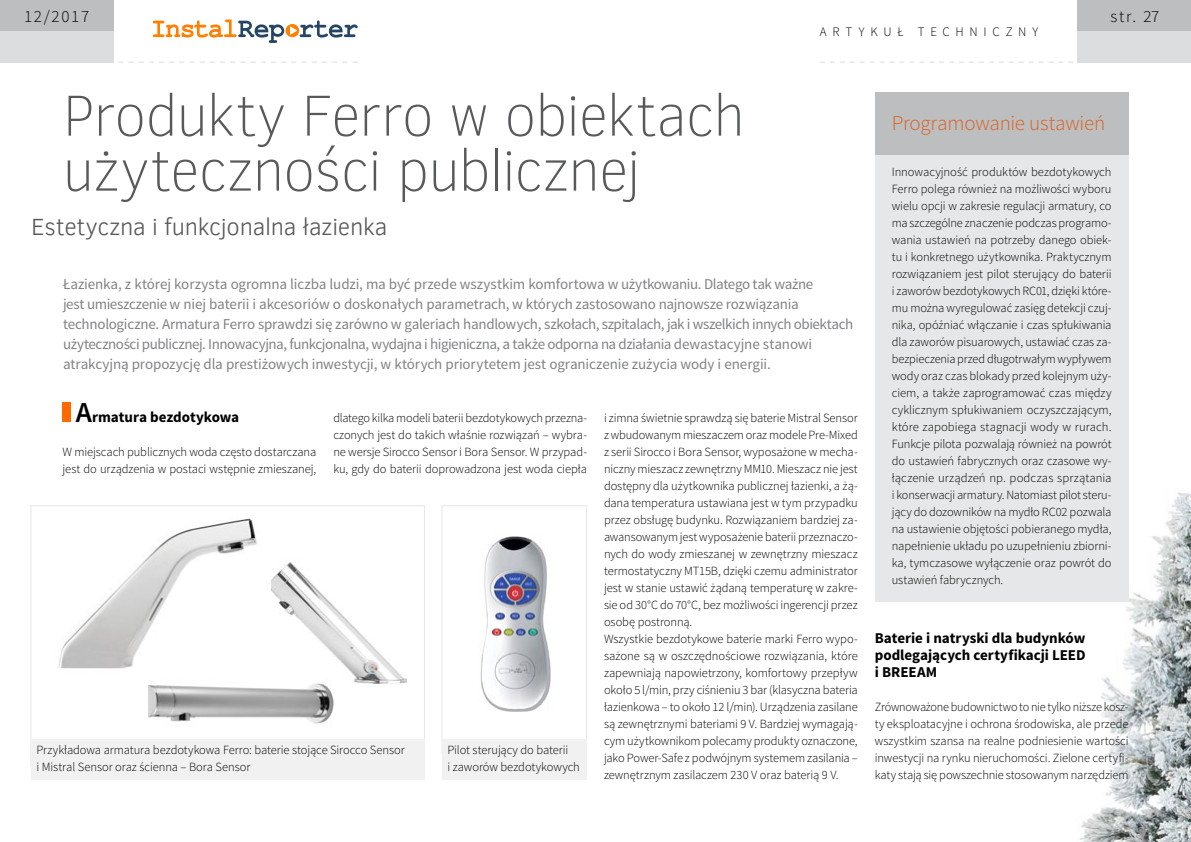
<style>
.page{position:relative;width:1191px;height:842px;background:#fff}
.page>*{position:absolute;margin:0;border:0;box-sizing:border-box;transform-origin:0 0}
.t1{font:100 59px/55px "Clear Sans";letter-spacing:-.025em;color:#58595b}
.t2{font:300 24px "Clear Sans";letter-spacing:-.01em;color:#58595b}
.t3{font:300 21px "Source Sans Pro";letter-spacing:-.015em;color:#dc611e}
.t4{font:300 17px "Source Sans Pro";letter-spacing:.1em;color:#000}
.t5{font:15px/20px "Source Sans Pro";letter-spacing:-.015em;color:#808285}
.t6{font:700 15px/17px "Source Sans Pro";letter-spacing:-.005em;color:#000;text-align:justify}
.t7{font:300 13px "Source Sans Pro";letter-spacing:.44em;color:#000}
.t8{font:300 12.5px/17px "Source Sans Pro";letter-spacing:-.005em;color:#000}
.s1{font-weight:600;font-size:29px}
</style>
<div class="page">
<div style="left:1077px;top:0;width:114px;height:31px;background:#bcbec0"></div>
<div style="left:1077px;top:31px;width:114px;height:31px;background:#dcddde"></div>
<svg style="left:153px;top:20px;width:204px;height:23px"></svg>
<div style="left:0;top:0;width:113px;height:31px;background:#bcbec0"></div>
<div style="left:0;top:31px;width:113px;height:31px;background:#dcddde"></div>
<svg style="left:108px;top:62px;width:249px;height:1px"></svg>
<img style="left:972px;top:488px;width:219px;height:354px">
<svg style="left:820px;top:62px;width:263px;height:1px"></svg>
<div style="left:63px;top:402px;width:8px;height:20px;background:#ff6a00"></div>
<div style="left:874px;top:93px;width:254px;height:62px;background:#bcbec0"></div>
<div style="left:874px;top:155px;width:254px;height:446px;background:#e6e7e8"></div>
<img style="left:58px;top:518px;width:199px;height:151px">
<div style="left:31px;top:739px;width:393px;height:40px;background:#f1f1f2"></div>
<img style="left:272px;top:562px;width:135px;height:123px">
<img style="left:148px;top:680px;width:188px;height:44px">
<img style="left:480px;top:536px;width:71px;height:176px">
<div style="left:442px;top:506px;width:144px;height:247px;border:1px solid #e6e7e8"></div>
<div style="left:442px;top:739px;width:144px;height:40px;background:#f1f1f2"></div>
<h3 class="t4" style="left:24px;top:6px;width:67px">12/2017</h3>
<h3 class="t4" style="left:1110px;top:6px;width:50px">str. 27</h3>
<p class="t7" style="left:820px;top:24px;width:220px">artykuł techniczny</p>
<h1 class="t1" style="left:62px;top:88px;width:684px">Produkty Ferro w obiektach użyteczności publicznej</h1>
<h2 class="t2" style="left:31px;top:211px;width:358px">Estetyczna i funkcjonalna łazienka</h2>
<p class="t5" style="left:63px;top:274px;width:791px">Łazienka, z której korzysta ogromna liczba ludzi, ma być przede wszystkim komfortowa w użytkowaniu. Dlatego tak ważne<br>jest umieszczenie w niej baterii i akcesoriów o doskonałych parametrach, w których zastosowano najnowsze rozwiązania technologiczne. Armatura Ferro sprawdzi się zarówno w galeriach handlowych, szkołach, szpitalach, jak i wszelkich innych obiektach użyteczności publicznej. Innowacyjna, funkcjonalna, wydajna i higieniczna, a także odporna na działania dewastacyjne stanowi atrakcyjną propozycję dla prestiżowych inwestycji, w których priorytetem jest ograniczenie zużycia wody i energii.</p>
<p class="t6" style="left:76px;top:409px;width:165px"><span class="s1">A</span>rmatura bezdotykowa</p>
<p class="t8" style="left:63px;top:444px;width:255px">W miejscach publicznych woda często dostarczana jest do urządzenia w postaci wstępnie zmieszanej,</p>
<p class="t8" style="left:333px;top:410px;width:255px;text-align:justify">dlatego kilka modeli baterii bezdotykowych przezna&shy;czonych jest do takich właśnie rozwiązań – wybra&shy;ne wersje Sirocco Sensor i Bora Sensor. W przypad&shy;ku, gdy do baterii doprowadzona jest woda ciepła</p>
<p class="t8" style="left:36px;top:741px;width:370px">Przykładowa armatura bezdotykowa Ferro: baterie stojące Sirocco Sensor i Mistral Sensor oraz ścienna – Bora Sensor</p>
<p class="t8" style="left:447px;top:741px;width:134px">Pilot sterujący do baterii<br>i zaworów bezdotykowych</p>
<p class="t8" style="left:604px;top:410px;width:255px">i zimna świetnie sprawdzą się baterie Mistral Sensor z wbudowanym mieszaczem oraz modele Pre-Mixed z serii Sirocco i Bora Sensor, wyposażone w mecha&shy;niczny mieszacz zewnętrzny MM10. Mieszacz nie jest dostępny dla użytkownika publicznej łazienki, a żą&shy;dana temperatura ustawiana jest w tym przypadku przez obsługę budynku. Rozwiązaniem bardziej za&shy;awansowanym jest wyposażenie baterii przeznaczo&shy;nych do wody zmieszanej w zewnętrzny mieszacz termostatyczny MT15B, dzięki czemu administrator jest w stanie ustawić żądaną temperaturę w zakre&shy;sie od 30°C do 70°C, bez możliwości ingerencji przez osobę postronną.<br>Wszystkie bezdotykowe baterie marki Ferro wypo&shy;sażone są w oszczędnościowe rozwiązania, które zapewniają napowietrzony, komfortowy przepływ około 5 l/min, przy ciśnieniu 3 bar (klasyczna bateria łazienkowa – to około 12 l/min). Urządzenia zasilane są zewnętrznymi bateriami 9 V. Bardziej wymagają&shy;cym użytkownikom polecamy produkty oznaczone, jako Power-Safe z podwójnym systemem zasilania – zewnętrznym zasilaczem 230 V oraz baterią 9 V.</p>
<h3 class="t3" style="left:891px;top:111px;width:215px">Programowanie ustawień</h3>
<p class="t8" style="left:891px;top:163px;width:221px;text-align:justify">Innowacyjność produktów bezdotykowych Ferro polega również na możliwości wyboru wielu opcji w zakresie regulacji armatury, co ma szczególne znaczenie podczas programo&shy;wania ustawień na potrzeby danego obiek&shy;tu i konkretnego użytkownika. Praktycznym rozwiązaniem jest pilot sterujący do baterii i zaworów bezdotykowych RC01, dzięki które&shy;mu można wyregulować zasięg detekcji czuj&shy;nika, opóźniać włączanie i czas spłukiwania dla zaworów pisuarowych, ustawiać czas za&shy;bezpieczenia przed długotrwałym wypływem wody oraz czas blokady przed kolejnym uży&shy;ciem, a także zaprogramować czas między cyklicznym spłukiwaniem oczyszczającym, które zapobiega stagnacji wody w rurach.<br>Funkcje pilota pozwalają również na powrót do ustawień fabrycznych oraz czasowe wy&shy;łączenie urządzeń np. podczas sprzątania i konserwacji armatury. Natomiast pilot steru&shy;jący do dozowników na mydło RC02 pozwala na ustawienie objętości pobieranego mydła, napełnienie układu po uzupełnieniu zbiorni&shy;ka, tymczasowe wyłączenie oraz powrót do ustawień fabrycznych.</p>
<p class="t6" style="left:874px;top:630px;width:212px">Baterie i natryski dla budynków podlegających certyfikacji LEED i BREEAM</p>
<p class="t8" style="left:874px;top:699px;width:255px;text-align:justify">Zrównoważone budownictwo to nie tylko niższe kosz&shy;ty eksploatacyjne i ochrona środowiska, ale przede wszystkim szansa na realne podniesienie wartości inwestycji na rynku nieruchomości. Zielone certyfi&shy;katy stają się powszechnie stosowanym narzędziem</p>
</div>
